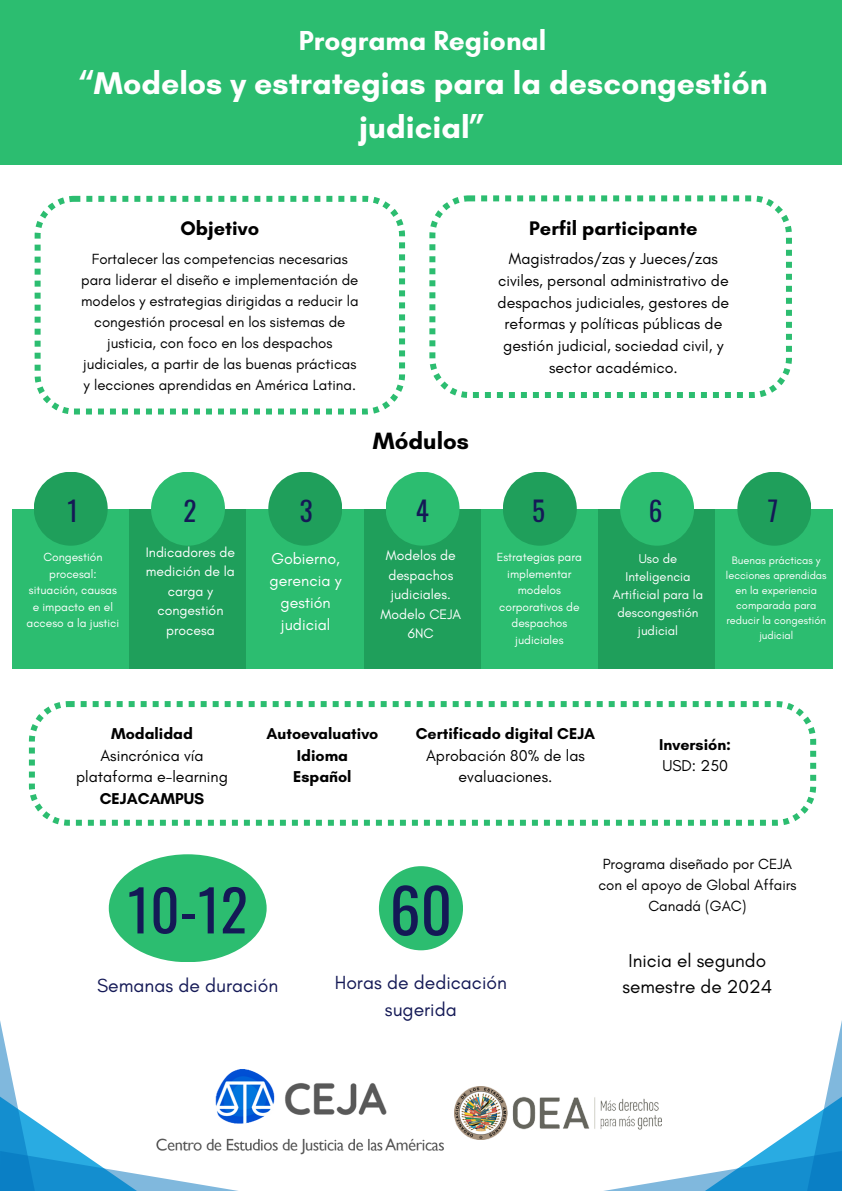
<style>
.page{position:relative;width:842px;height:1191px;background:#fff}
.page>*{position:absolute;margin:0;border:0;box-sizing:border-box;transform-origin:0 0}
.t1{font:61.3px "Oswald";color:#141956}
.t2{font:56.9px "Oswald";color:#141956}
.t3{font:700 32px/44.2px "Glacial Indifference";color:#fff;text-align:center}
.t4{font:700 28px "Glacial Indifference";color:#fff}
.t5{font:27.1px "Oswald";color:#141956}
.t6{font:700 24px "Glacial Indifference";color:#000}
.t7{font:700 20px "Glacial Indifference";color:#000}
.t8{font:19.3px/26.5px "Glacial Indifference";color:#141956;text-align:center}
.t9{font:19px/26.2px "Glacial Indifference";color:#000;text-align:center}
.t10{font:16px/21.8px "Glacial Indifference";color:#000;text-align:center}
.t11{font:700 16px/21.8px "Glacial Indifference";color:#000;text-align:center}
.t12{font:16px/21.8px "Glacial Indifference";color:#fff;text-align:center}
.t13{font:15px/21px "Glacial Indifference";color:#000;text-align:center}
.t14{font:14px/19.5px "Glacial Indifference";color:#fff;text-align:center}
.t15{font:13px/18px "Glacial Indifference";color:#fff;text-align:center}
.t16{font:12px/16.5px "Glacial Indifference";color:#fff;text-align:center}
.t17{font:11px/15px "Glacial Indifference";color:#fff;text-align:center}
.s1{font-weight:700}
</style>
<div class="page">
<div style="left:0;top:1px;width:842px;height:164px;background:#2cbd70"></div>
<svg style="left:29px;top:701px;width:787px;height:124px"></svg>
<svg style="left:0;top:1021px;width:232px;height:169px"></svg>
<svg style="left:610px;top:1020px;width:232px;height:170px"></svg>
<svg style="left:35px;top:196px;width:370px;height:218px"></svg>
<svg style="left:429px;top:195px;width:363px;height:203px"></svg>
<div style="left:109px;top:854px;width:158px;height:108px;background:#2cbd70;border-radius:50%"></div>
<div style="left:379px;top:866px;width:84px;height:84px;background:#2cbd70;border-radius:50%"></div>
<div style="left:12px;top:508px;width:117px;height:160px;background:#2cbd70"></div>
<div style="left:129px;top:508px;width:118px;height:160px;background:#1f9f5b"></div>
<div style="left:247px;top:508px;width:117px;height:160px;background:#2cbd70"></div>
<div style="left:364px;top:508px;width:117px;height:160px;background:#1f9f5b"></div>
<div style="left:481px;top:508px;width:117px;height:160px;background:#2cbd70"></div>
<div style="left:34px;top:471px;width:74px;height:74px;background:#1f9f5b;border-radius:50%"></div>
<div style="left:151px;top:471px;width:74px;height:74px;background:#2cbd70;border-radius:50%"></div>
<div style="left:268px;top:471px;width:74px;height:74px;background:#1f9f5b;border-radius:50%"></div>
<div style="left:386px;top:471px;width:73px;height:74px;background:#2cbd70;border-radius:50%"></div>
<div style="left:503px;top:471px;width:74px;height:74px;background:#1f9f5b;border-radius:50%"></div>
<div style="left:598px;top:508px;width:118px;height:160px;background:#1f9f5b"></div>
<div style="left:620px;top:471px;width:74px;height:74px;background:#2cbd70;border-radius:50%"></div>
<div style="left:716px;top:508px;width:117px;height:160px;background:#2cbd70"></div>
<div style="left:737px;top:471px;width:74px;height:74px;background:#1f9f5b;border-radius:50%"></div>
<img style="left:454px;top:1086px;width:207px;height:53px">
<img style="left:150px;top:1065px;width:294px;height:94px">
<h2 class="t4" style="left:299px;top:23px;width:249px">Programa Regional</h2>
<h2 class="t3" style="left:78px;top:60px;width:691px">“Modelos y estrategias para la descongestión judicial”</h2>
<h6 class="t7" style="left:181px;top:216px;width:80px">Objetivo</h6>
<p class="t13" style="left:81px;top:248px;width:279px">Fortalecer las competencias necesarias para liderar el diseño e implementación de modelos y estrategias dirigidas a reducir la congestión procesal en los sistemas de justicia, con foco en los despachos judiciales, a partir de las buenas prácticas y lecciones aprendidas en América Latina.</p>
<p class="t6" style="left:373px;top:426px;width:98px">Módulos</p>
<p class="t7" style="left:529px;top:216px;width:170px">Perfil participante</p>
<p class="t10" style="left:498px;top:247px;width:233px">Magistrados/zas y Jueces/zas civiles, personal administrativo de despachos judiciales, gestores de reformas y políticas públicas de gestión judicial, sociedad civil, y sector académico.</p>
<p class="t5" style="left:68px;top:489px;width:12px">1</p>
<p class="t5" style="left:183px;top:489px;width:14px">2</p>
<p class="t5" style="left:300px;top:489px;width:14px">3</p>
<p class="t5" style="left:416px;top:489px;width:15px">4</p>
<p class="t5" style="left:532px;top:489px;width:14px">5</p>
<p class="t5" style="left:649px;top:489px;width:15px">6</p>
<p class="t5" style="left:768px;top:489px;width:12px">7</p>
<p class="t16" style="left:27px;top:548px;width:94px">Congestión procesal: situación, causas e impacto en el acceso a la justici</p>
<p class="t14" style="left:146px;top:542px;width:91px">Indicadores de medición de la carga y congestión procesa</p>
<p class="t12" style="left:270px;top:548px;width:73px">Gobierno, gerencia y gestión judicial</p>
<p class="t14" style="left:381px;top:545px;width:82px">Modelos de despachos judiciales.<br>Modelo CEJA<br>6NC</p>
<p class="t16" style="left:497px;top:548px;width:87px">Estrategias para implementar modelos corporativos de despachos judiciales</p>
<p class="t15" style="left:613px;top:549px;width:92px">Uso de<br>Inteligencia<br>Artificial para la descongestión judicial</p>
<p class="t17" style="left:726px;top:553px;width:102px">Buenas prácticas y lecciones aprendidas en la experiencia comparada para reducir la congestión judicial</p>
<h4 class="t11" style="left:111px;top:722px;width:83px">Modalidad</h4>
<p class="t10" style="left:76px;top:744px;width:153px">Asincrónica vía plataforma e-learning<br><span class="s1">CEJACAMPUS</span></p>
<h4 class="t11" style="left:266px;top:722px;width:113px">Autoevaluativo<br>Idioma<br>Español</h4>
<p class="t10" style="left:416px;top:722px;width:181px"><span class="s1">Certificado digital CEJA<br></span>Aprobación 80% de las evaluaciones.</p>
<h3 class="t11" style="left:659px;top:733px;width:73px">Inversión:</h3>
<p class="t10" style="left:662px;top:754px;width:67px">USD: 250</p>
<h1 class="t2" style="left:128px;top:865px;width:121px">10-12</h1>
<p class="t1" style="left:390px;top:862px;width:64px">60</p>
<h5 class="t13" style="left:598px;top:852px;width:200px">Programa diseñado por CEJA con el apoyo de Global Affairs<br>Canadá (GAC)</h5>
<p class="t8" style="left:97px;top:971px;width:182px">Semanas de duración</p>
<h5 class="t8" style="left:335px;top:968px;width:174px">Horas de dedicación sugerida</h5>
<p class="t9" style="left:622px;top:947px;width:151px">Inicia el segundo semestre de 2024</p>
</div>
